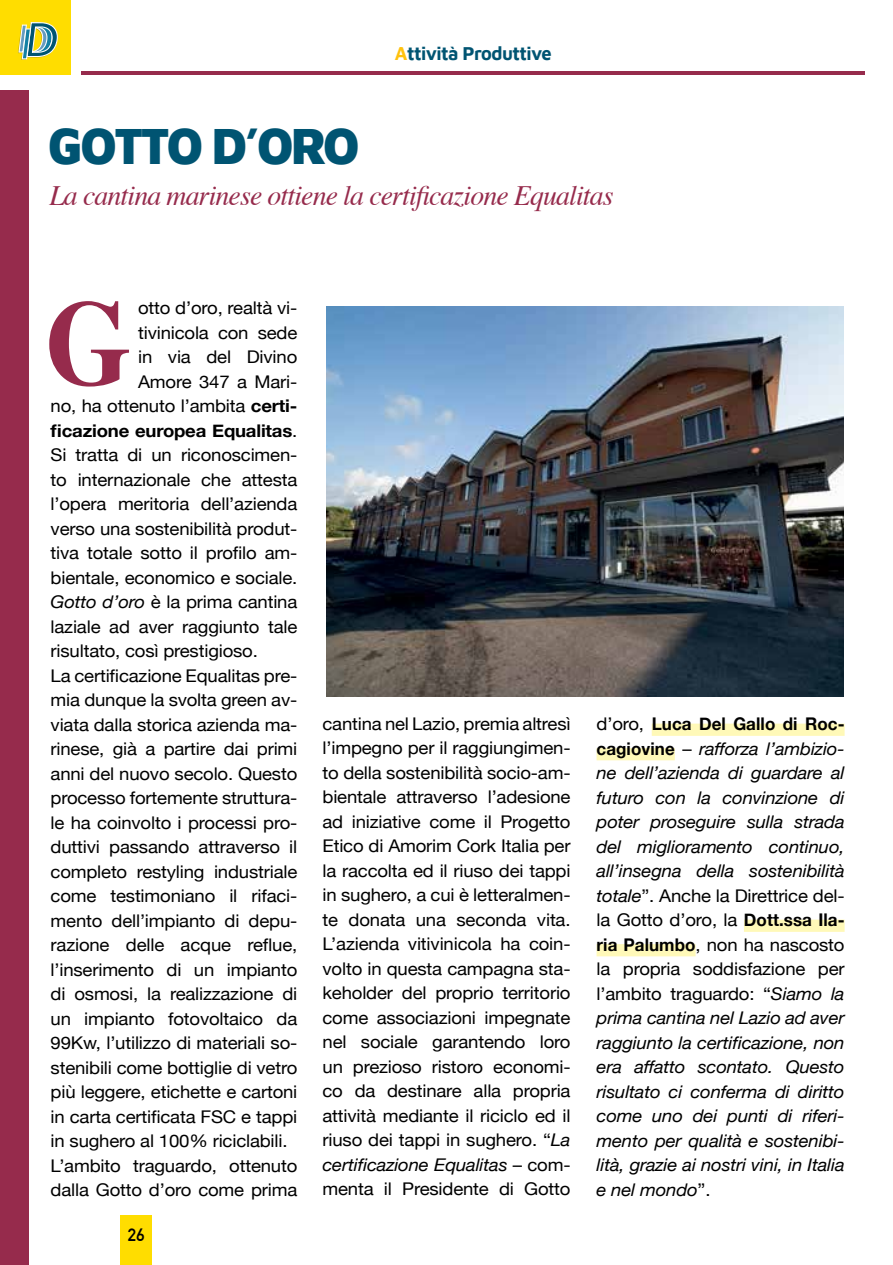
<style>
.page{position:relative;width:893px;height:1265px;background:#fff}
.page>*{position:absolute;margin:0;border:0;box-sizing:border-box;transform-origin:0 0}
.t1{font:700 120.75px "Times";color:#962b4c;scale:.92 1}
.t2{font:900 52.5px "Maven Pro";letter-spacing:-.05em;color:#005472;scale:.93 1}
.t3{font:italic 28px "Times";letter-spacing:-.03em;color:#962b4c}
.t4{font:700 19.25px "Maven Pro";letter-spacing:-.03em;color:#005472;scale:.95 1}
.t5{font:17.5px/24.5px "Helvetica Neue";letter-spacing:-.01em;color:#000;text-align:justify;scale:1.06 1}
.t6{font:italic 17.5px/24.5px "Helvetica Neue";letter-spacing:-.01em;color:#000;text-align:justify;scale:1.06 1}
.t7{font:700 17.5px "Helvetica Neue";letter-spacing:-.01em;color:#000;scale:1.06 1}
.t8{font:700 17.5px "DIN Alternate";color:#000}
.s1{color:#ffc20e}
.s2{font-weight:700}
.s3{font-weight:400}
.s4{font-style:italic}
.s5{font-style:normal}
.s6{font-weight:700;font-style:normal}
</style>
<div class="page">
<div style="left:120px;top:1215px;width:31px;height:50px;background:#fd0"></div>
<div style="left:0;top:90px;width:28px;height:1175px;background:#962b4c"></div>
<div style="left:0;top:0;width:71px;height:75px;background:#fd0"></div>
<svg style="left:18px;top:22px;width:40px;height:38px"></svg>
<hr style="left:81px;top:71px;width:784px;height:3px;background:#962b4c">
<img style="left:326px;top:306px;width:518px;height:390px">
<div style="left:652px;top:724px;width:193px;height:12px;background:#fff9b8"></div>
<div style="left:597px;top:748px;width:78px;height:12px;background:#fff9b8"></div>
<div style="left:744px;top:920px;width:101px;height:12px;background:#fff9b8"></div>
<div style="left:597px;top:944px;width:99px;height:12px;background:#fff9b8"></div>
<h2 class="t2" style="left:48px;top:109px;width:336px">GOTTO D’ORO</h2>
<p class="t4" style="left:395px;top:40px;width:166px"><span class="s1">A</span>ttività Produttive</p>
<h3 class="t3" style="left:49px;top:171px;width:566px">La cantina marinese ottiene la certificazione Equalitas</h3>
<h1 class="t1" style="left:45px;top:228px;width:95px">G</h1>
<p class="t5" style="left:138px;top:295px;width:152px">otto d’oro, realtà vi-</p>
<p class="t5" style="left:138px;top:320px;width:152px">tivinicola con sede</p>
<p class="t5" style="left:138px;top:344px;width:152px">in via del Divino</p>
<p class="t5" style="left:138px;top:369px;width:152px">Amore 347 a Mari-</p>
<p class="t5" style="left:51px;top:393px;width:234px">no, ha ottenuto l’ambita <span class="s2">certi-</span></p>
<p class="t7" style="left:51px;top:417px;width:234px">ficazione europea Equalitas<span class="s3">.</span></p>
<p class="t5" style="left:51px;top:442px;width:234px">Si tratta di un riconoscimen-</p>
<p class="t5" style="left:51px;top:467px;width:234px">to internazionale che attesta</p>
<p class="t5" style="left:51px;top:491px;width:234px">l’opera meritoria dell’azienda</p>
<p class="t5" style="left:51px;top:516px;width:234px">verso una sostenibilità produt-</p>
<p class="t5" style="left:51px;top:540px;width:234px">tiva totale sotto il profilo am-</p>
<p class="t5" style="left:51px;top:565px;width:234px">bientale, economico e sociale.</p>
<p class="t5" style="left:51px;top:589px;width:234px"><span class="s4">Gotto d’oro</span> è la prima cantina</p>
<p class="t5" style="left:51px;top:614px;width:234px">laziale ad aver raggiunto tale</p>
<p class="t5" style="left:51px;top:638px;width:197px">risultato, così prestigioso.</p>
<p class="t5" style="left:51px;top:663px;width:234px">La certificazione Equalitas pre-</p>
<p class="t5" style="left:51px;top:687px;width:234px">mia dunque la svolta green av-</p>
<p class="t5" style="left:51px;top:712px;width:234px">viata dalla storica azienda ma-</p>
<p class="t5" style="left:51px;top:736px;width:234px">rinese, già a partire dai primi</p>
<p class="t5" style="left:51px;top:761px;width:234px">anni del nuovo secolo. Questo</p>
<p class="t5" style="left:51px;top:785px;width:234px">processo fortemente struttura-</p>
<p class="t5" style="left:51px;top:810px;width:234px">le ha coinvolto i processi pro-</p>
<p class="t5" style="left:51px;top:834px;width:234px">duttivi passando attraverso il</p>
<p class="t5" style="left:51px;top:859px;width:234px">completo restyling industriale</p>
<p class="t5" style="left:51px;top:883px;width:234px">come testimoniano il rifaci-</p>
<p class="t5" style="left:51px;top:908px;width:234px">mento dell’impianto di depu-</p>
<p class="t5" style="left:51px;top:932px;width:234px">razione delle acque reflue,</p>
<p class="t5" style="left:51px;top:957px;width:234px">l’inserimento di un impianto</p>
<p class="t5" style="left:51px;top:981px;width:234px">di osmosi, la realizzazione di</p>
<p class="t5" style="left:51px;top:1006px;width:234px">un impianto fotovoltaico da</p>
<p class="t5" style="left:51px;top:1030px;width:234px">99Kw, l’utilizzo di materiali so-</p>
<p class="t5" style="left:51px;top:1055px;width:234px">stenibili come bottiglie di vetro</p>
<p class="t5" style="left:51px;top:1079px;width:234px">più leggere, etichette e cartoni</p>
<p class="t5" style="left:51px;top:1104px;width:234px">in carta certificata FSC e tappi</p>
<p class="t5" style="left:51px;top:1128px;width:225px">in sughero al 100% riciclabili.</p>
<p class="t5" style="left:51px;top:1153px;width:234px">L’ambito traguardo, ottenuto</p>
<p class="t5" style="left:51px;top:1177px;width:234px">dalla Gotto d’oro come prima</p>
<p class="t8" style="left:128px;top:1222px;width:18px">26</p>
<p class="t5" style="left:323px;top:711px;width:235px">cantina nel Lazio, premia altresì l’impegno per il raggiungimen&shy;to della sostenibilità socio-am&shy;bientale attraverso l’adesione ad iniziative come il Progetto Etico di Amorim Cork Italia per la raccolta ed il riuso dei tappi in sughero, a cui è letteralmen&shy;te donata una seconda vita.<br>L’azienda vitivinicola ha coin&shy;volto in questa campagna sta&shy;keholder del proprio territorio come associazioni impegnate nel sociale garantendo loro un prezioso ristoro economi&shy;co da destinare alla propria attività mediante il riciclo ed il riuso dei tappi in sughero. “<span class="s4">La certificazione Equalitas</span> – com&shy;menta il Presidente di Gotto</p>
<p class="t6" style="left:597px;top:711px;width:236px"><span class="s5">d’oro,</span> <span class="s6">Luca Del Gallo di Roc&shy;cagiovine</span> <span class="s5">–</span> rafforza l’ambizio&shy;ne dell’azienda di guardare al futuro con la convinzione di poter proseguire sulla strada del miglioramento continuo, all’insegna della sostenibilità totale<span class="s5">”. Anche la Direttrice del&shy;la Gotto d’oro, la</span> <span class="s6">Dott.ssa Ila&shy;ria Palumbo</span><span class="s5">, non ha nascosto la propria soddisfazione per l’ambito traguardo: “</span>Siamo la prima cantina nel Lazio ad aver raggiunto la certificazione, non era affatto scontato. Questo risultato ci conferma di diritto come uno dei punti di riferi&shy;mento per qualità e sostenibi&shy;lità, grazie ai nostri vini, in Italia e nel mondo<span class="s5">”.</span></p>
</div>
